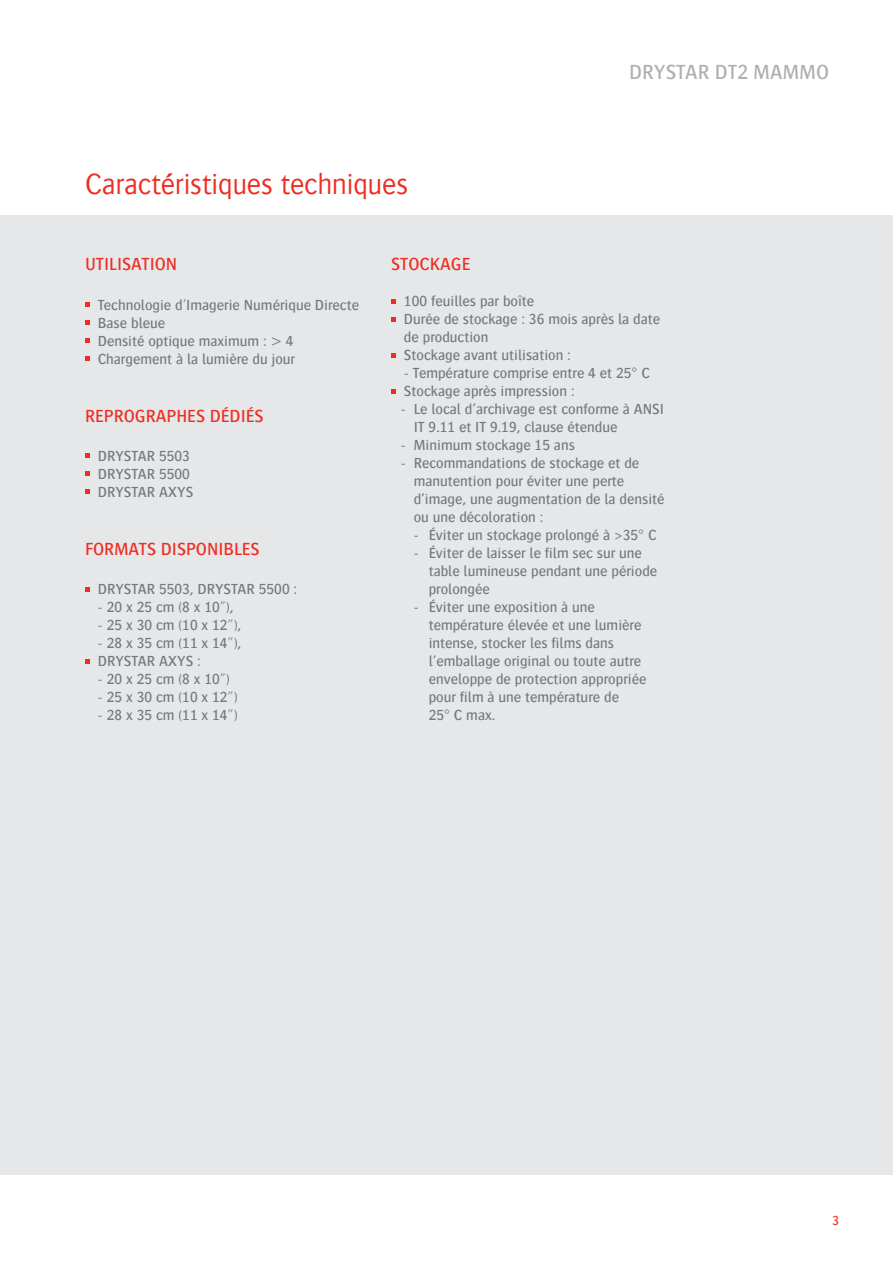
<style>
.page{position:relative;width:893px;height:1263px;background:#fff}
.page>*{position:absolute;margin:0;border:0;box-sizing:border-box;transform-origin:0 0}
.t1{font:300 30px "Bosis For Agfa";letter-spacing:-.01em;color:#ee2e22}
.t2{font:500 21px "Bosis For Agfa";color:#aeafb3}
.t3{font:500 18px "Bosis For Agfa";color:#ee2e22}
.t4{font:500 15px/18px "Bosis For Agfa";color:#76787b}
.t5{font:500 13.5px "Bosis For Agfa";color:#ee2e22}
.s1{font-family:"Charter ITC For Agfa";font-weight:400}
</style>
<div class="page">
<div style="left:0;top:215px;width:893px;height:959px;background:#e6e7e9"></div>
<svg style="left:85px;top:302px;width:5px;height:5px"></svg>
<svg style="left:85px;top:320px;width:5px;height:5px"></svg>
<svg style="left:85px;top:338px;width:5px;height:5px"></svg>
<svg style="left:85px;top:356px;width:5px;height:5px"></svg>
<svg style="left:85px;top:454px;width:5px;height:4px"></svg>
<svg style="left:85px;top:472px;width:5px;height:4px"></svg>
<svg style="left:85px;top:490px;width:5px;height:4px"></svg>
<svg style="left:85px;top:587px;width:5px;height:4px"></svg>
<svg style="left:85px;top:659px;width:5px;height:4px"></svg>
<svg style="left:391px;top:299px;width:5px;height:4px"></svg>
<svg style="left:391px;top:317px;width:5px;height:4px"></svg>
<svg style="left:391px;top:353px;width:5px;height:4px"></svg>
<svg style="left:391px;top:389px;width:5px;height:4px"></svg>
<h1 class="t1" style="left:85px;top:168px;width:325px">Caractéristiques techniques</h1>
<h2 class="t2" style="left:629px;top:61px;width:201px">DRYSTAR DT2 MAMMO</h2>
<p class="t3" style="left:85px;top:255px;width:94px">UTILISATION</p>
<p class="t4" style="left:98px;top:296px;width:263px">Technologie d'Imagerie Numérique Directe<br>Base bleue<br>Densité optique maximum : <span class="s1">&gt;</span> 4<br>Chargement à la lumière du jour</p>
<p class="t3" style="left:85px;top:406px;width:180px">REPROGRAPHES DÉDIÉS</p>
<p class="t4" style="left:98px;top:447px;width:97px">DRYSTAR 5503<br>DRYSTAR 5500<br>DRYSTAR AXYS</p>
<p class="t3" style="left:85px;top:539px;width:176px">FORMATS DISPONIBLES</p>
<p class="t4" style="left:98px;top:580px;width:201px">DRYSTAR 5503, DRYSTAR 5500 :</p>
<p class="t4" style="left:98px;top:598px;width:137px">- 20 x 25 cm (8 x 10"),</p>
<p class="t4" style="left:98px;top:616px;width:145px">- 25 x 30 cm (10 x 12"),</p>
<p class="t4" style="left:98px;top:634px;width:145px">- 28 x 35 cm (11 x 14"),<br>DRYSTAR AXYS :</p>
<p class="t4" style="left:98px;top:670px;width:134px">- 20 x 25 cm (8 x 10")</p>
<p class="t4" style="left:98px;top:688px;width:141px">- 25 x 30 cm (10 x 12")</p>
<p class="t4" style="left:98px;top:706px;width:141px">- 28 x 35 cm (11 x 14")</p>
<p class="t3" style="left:391px;top:255px;width:81px">STOCKAGE</p>
<p class="t4" style="left:404px;top:292px;width:258px">100 feuilles par boîte<br>Durée de stockage : 36 mois après la date de production<br>Stockage avant utilisation :</p>
<p class="t4" style="left:404px;top:364px;width:247px">- Température comprise entre 4 et 25° C<br>Stockage après impression :</p>
<p class="t4" style="left:414px;top:400px;width:252px;text-indent:-13px">- Le local d’archivage est conforme à ANSI<br>IT 9.11 et IT 9.19, clause étendue</p>
<p class="t4" style="left:401px;top:436px;width:175px">- Minimum stockage 15 ans</p>
<p class="t4" style="left:414px;top:454px;width:252px;text-indent:-13px">- Recommandations de stockage et de manutention pour éviter une perte d’image, une augmentation de la densité ou une décoloration :</p>
<p class="t4" style="left:414px;top:526px;width:244px">- Éviter un stockage prolongé à &gt;35° C</p>
<p class="t4" style="left:429px;top:544px;width:230px;text-indent:-15px">- Éviter de laisser le film sec sur une table lumineuse pendant une période prolongée</p>
<p class="t4" style="left:429px;top:598px;width:219px;text-indent:-15px">- Éviter une exposition à une température élevée et une lumière intense, stocker les films dans l’emballage original ou toute autre enveloppe de protection appropriée pour film à une température de<br>25° C max.</p>
<p class="t5" style="left:832px;top:1213px;width:8px">3</p>
</div>
